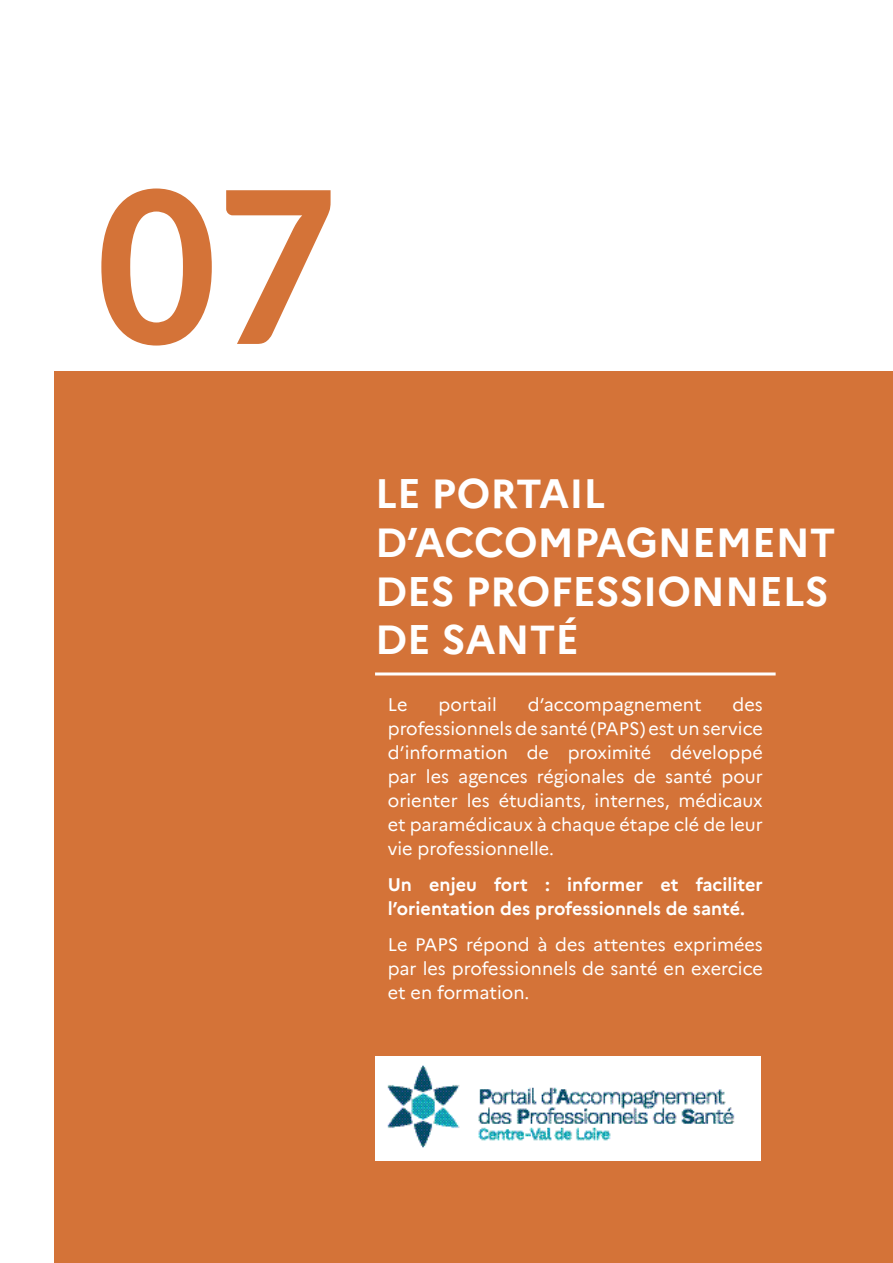
<style>
.page{position:relative;width:893px;height:1263px;background:#fff}
.page>*{position:absolute;margin:0;border:0;box-sizing:border-box;transform-origin:0 0}
.t1{font:700 237px "Carlito";color:#d47338}
.t2{font:700 40.5px/48.6px "Marianne";color:#fff}
.t3{font:18px/24px "Marianne";color:#fff;text-align:justify}
.t4{font:700 18px/24px "Marianne";color:#fff}
</style>
<div class="page">
<div style="left:54px;top:371px;width:839px;height:892px;background:#d47338"></div>
<hr style="left:375px;top:672px;width:401px;height:3px;background:#fff">
<div style="left:375px;top:1056px;width:385px;height:105px;background:#fff"></div>
<img style="left:387px;top:1065px;width:348px;height:83px">
<p class="t1" style="left:97px;top:102px;width:242px">07</p>
<p class="t2" style="left:375px;top:466px;width:462px">LE PORTAIL<br>D’ACCOMPAGNEMENT<br>DES PROFESSIONNELS<br>DE SANTÉ</p>
<p class="t3" style="left:388px;top:691px;width:21px">Le</p>
<p class="t3" style="left:439px;top:691px;width:60px">portail</p>
<p class="t3" style="left:528px;top:691px;width:175px">d’accompagnement</p>
<p class="t3" style="left:388px;top:691px;width:377px;text-indent:345px">des professionnels de santé (PAPS) est un service d’information de proximité développé par les agences régionales de santé pour orienter les étudiants, internes, médicaux et paramédicaux à chaque étape clé de leur vie professionnelle.</p>
<p class="t4" style="left:388px;top:871px;width:377px">Un enjeu fort : informer et faciliter l’orientation des professionnels de santé.</p>
<p class="t3" style="left:388px;top:931px;width:377px">Le PAPS répond à des attentes exprimées par les professionnels de santé en exercice et en formation.</p>
</div>
